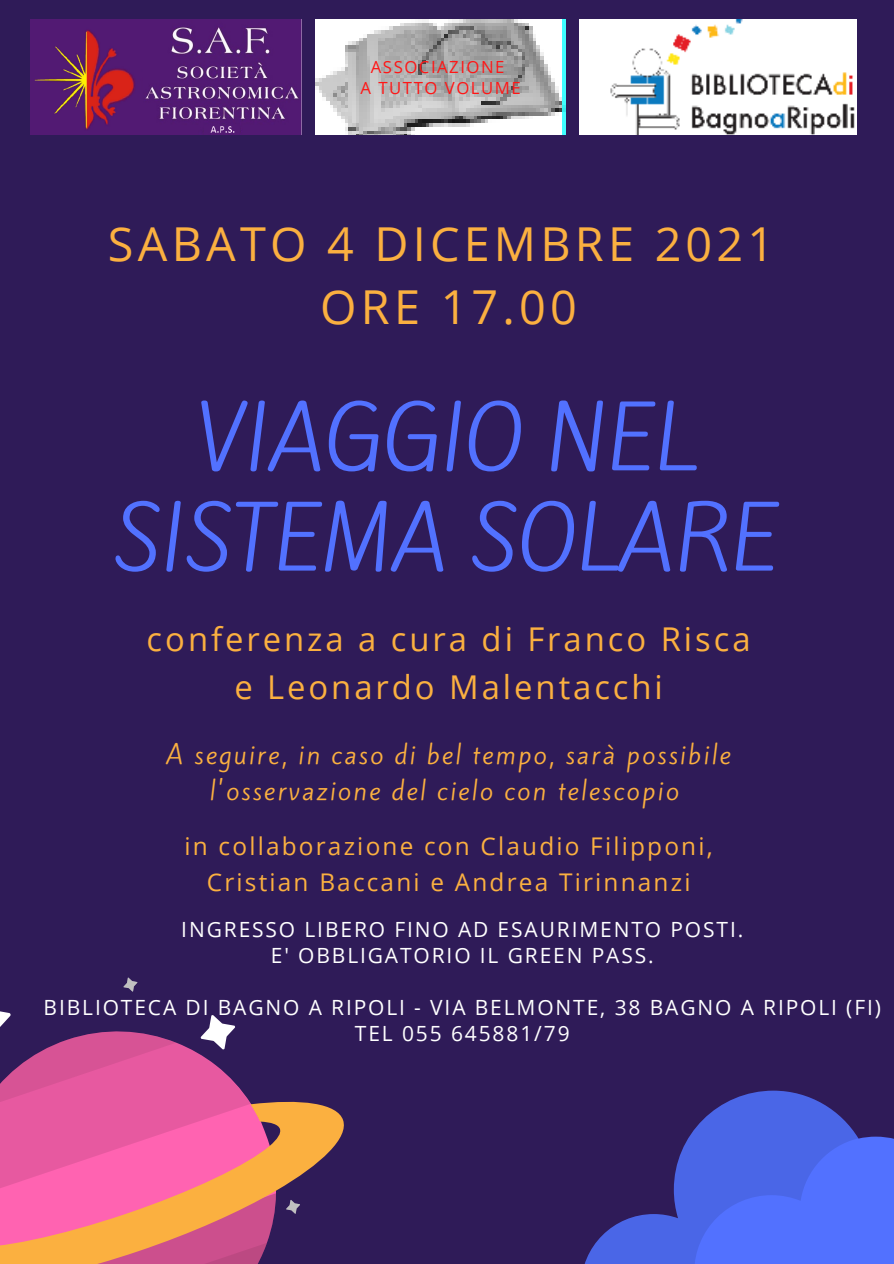
<style>
.page{position:relative;width:894px;height:1264px;background:#fff}
.page>*{position:absolute;margin:0;border:0;box-sizing:border-box;transform-origin:0 0}
.t1{font:79.95px/100.2px "Kite One";color:#5271ff;text-align:center}
.t2{font:46.8px "Open Sans";letter-spacing:.09em;color:#fbb040}
.t3{font:32.85px/48.4px "Open Sans";letter-spacing:.09em;color:#fbb040;text-align:center}
.t4{font:24.3px/36px "Open Sans";letter-spacing:.09em;color:#fbb040;text-align:center}
.t5{font:24.15px/36px "Kite One";letter-spacing:.09em;color:#fbb040;text-align:center}
.t6{font:21px/26px "Open Sans";letter-spacing:.09em;color:#fff;text-align:center}
.t7{font:16.8px "Open Sans";letter-spacing:.09em;color:#ff1616}
</style>
<div class="page">
<div style="left:0;top:0;width:893px;height:1263px;background:#2f1b58"></div>
<svg style="left:176px;top:1042px;width:53px;height:35px"></svg>
<svg style="left:0;top:1077px;width:344px;height:116px"></svg>
<svg style="left:195px;top:1015px;width:40px;height:40px"></svg>
<svg style="left:0;top:1193px;width:300px;height:70px"></svg>
<svg style="left:0;top:977px;width:176px;height:131px"></svg>
<div style="left:857px;top:1136px;width:36px;height:127px;background:#5271ff"></div>
<svg style="left:585px;top:1090px;width:272px;height:173px"></svg>
<img style="left:30px;top:20px;width:272px;height:115px">
<img style="left:579px;top:20px;width:277px;height:115px">
<img style="left:315px;top:20px;width:250px;height:115px">
<p class="t7" style="left:371px;top:55px;width:135px">ASSOCIAZIONE</p>
<p class="t7" style="left:360px;top:76px;width:162px">A TUTTO VOLUME</p>
<p class="t2" style="left:108px;top:211px;width:667px">SABATO 4 DICEMBRE 2021</p>
<p class="t2" style="left:320px;top:274px;width:258px">ORE 17.00</p>
<p class="t1" style="left:114px;top:390px;width:666px">VIAGGIO NEL<br>SISTEMA SOLARE</p>
<p class="t3" style="left:147px;top:614px;width:605px">conferenza a cura di Franco Risca e Leonardo Malentacchi</p>
<p class="t5" style="left:166px;top:736px;width:565px">A seguire, in caso di bel tempo, sarà possibile l'osservazione del cielo con telescopio</p>
<p class="t4" style="left:184px;top:827px;width:529px">in collaborazione con Claudio Filipponi,<br>Cristian Baccani e Andrea Tirinnanzi</p>
<p class="t6" style="left:181px;top:916px;width:563px">INGRESSO LIBERO FINO AD ESAURIMENTO POSTI.</p>
<p class="t6" style="left:271px;top:942px;width:384px">E' OBBLIGATORIO IL GREEN PASS.</p>
<p class="t6" style="left:44px;top:993px;width:838px">BIBLIOTECA DI BAGNO A RIPOLI - VIA BELMONTE, 38 BAGNO A RIPOLI (FI)<br>TEL 055 645881/79</p>
</div>
